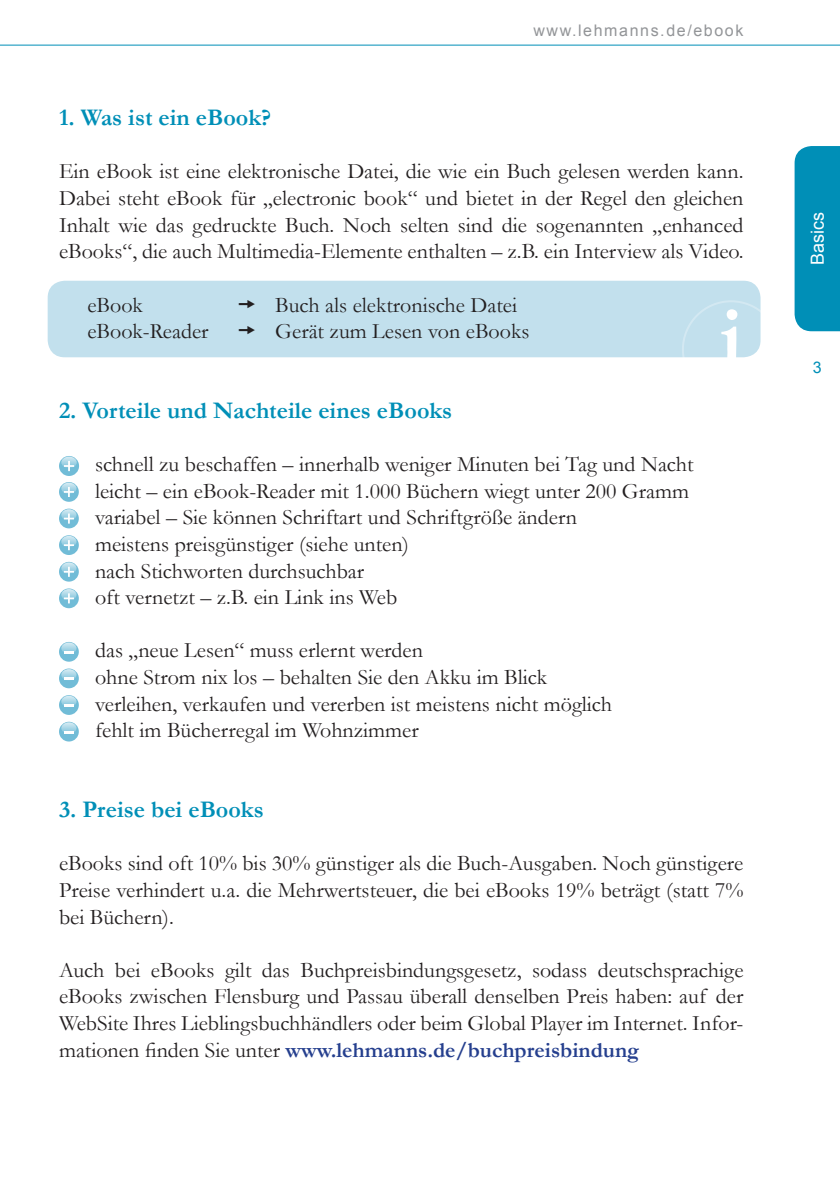
<style>
.page{position:relative;width:840px;height:1191px;background:#fff}
.page>*{position:absolute;margin:0;border:0;box-sizing:border-box;transform-origin:0 0}
.t1{font:700 83.8px "Garamond";color:#fff}
.t2{font:700 24px "Garamond";color:#008fb7}
.t3{font:22px/26.6px "Garamond";color:#231f20;text-align:justify}
.t4{font:18px "Arial";color:#fff}
.t5{font:16px "Arial";letter-spacing:.1em;color:#939598}
.t6{font:16px "Arial";color:#008fb7}
.s1{font-weight:700;color:#253f8e}
</style>
<div class="page">
<div style="left:48px;top:281px;width:712px;height:76px;background:#c2e0ed;border-radius:17px"></div>
<div style="left:681px;top:300px;width:99px;height:99px;border:2px solid #fff;border-radius:50%"></div>
<svg style="left:0;top:44px;width:839px;height:2px;background:#7ec6da"></svg>
<div style="left:794px;top:146px;width:45px;height:185px;background:#008fb7"></div>
<svg style="left:59px;top:456px;width:20px;height:20px"></svg>
<svg style="left:61px;top:456px;width:16px;height:12px"></svg>
<svg style="left:64px;top:461px;width:10px;height:10px"></svg>
<svg style="left:59px;top:482px;width:20px;height:20px"></svg>
<svg style="left:61px;top:482px;width:15px;height:12px"></svg>
<svg style="left:64px;top:487px;width:10px;height:10px"></svg>
<svg style="left:59px;top:508px;width:20px;height:20px"></svg>
<svg style="left:61px;top:509px;width:15px;height:12px"></svg>
<svg style="left:64px;top:513px;width:10px;height:10px"></svg>
<svg style="left:59px;top:535px;width:20px;height:20px"></svg>
<svg style="left:61px;top:536px;width:15px;height:11px"></svg>
<svg style="left:64px;top:540px;width:10px;height:10px"></svg>
<svg style="left:59px;top:562px;width:20px;height:19px"></svg>
<svg style="left:61px;top:562px;width:15px;height:12px"></svg>
<svg style="left:64px;top:567px;width:10px;height:10px"></svg>
<svg style="left:59px;top:588px;width:20px;height:20px"></svg>
<svg style="left:61px;top:589px;width:15px;height:11px"></svg>
<svg style="left:64px;top:593px;width:10px;height:10px"></svg>
<svg style="left:59px;top:642px;width:20px;height:19px"></svg>
<svg style="left:61px;top:642px;width:15px;height:12px"></svg>
<svg style="left:64px;top:651px;width:10px;height:2px"></svg>
<svg style="left:59px;top:668px;width:20px;height:20px"></svg>
<svg style="left:61px;top:669px;width:15px;height:11px"></svg>
<svg style="left:64px;top:678px;width:10px;height:2px"></svg>
<svg style="left:59px;top:695px;width:20px;height:20px"></svg>
<svg style="left:61px;top:696px;width:15px;height:11px"></svg>
<svg style="left:64px;top:704px;width:10px;height:2px"></svg>
<svg style="left:59px;top:721px;width:20px;height:20px"></svg>
<svg style="left:61px;top:722px;width:15px;height:12px"></svg>
<svg style="left:64px;top:731px;width:10px;height:2px"></svg>
<p class="t5" style="left:533px;top:20px;width:211px">www.lehmanns.de/ebook</p>
<p class="t2" style="left:59px;top:103px;width:213px">1. Was ist ein eBook?</p>
<p class="t3" style="left:59px;top:158px;width:685px">Ein eBook ist eine elektronische Datei, die wie ein Buch gelesen werden kann.<br>Dabei steht eBook für „electronic book“ und bietet in der Regel den gleichen Inhalt wie das gedruckte Buch. Noch selten sind die sogenannten „enhanced eBooks“, die auch Multimedia-Elemente enthalten – z.B. ein Interview als Video.</p>
<p class="t3" style="left:87px;top:291px;width:57px">eBook</p>
<p class="t3" style="left:275px;top:291px;width:243px">Buch als elektronische Datei</p>
<p class="t3" style="left:87px;top:318px;width:123px">eBook-Reader</p>
<p class="t3" style="left:275px;top:318px;width:255px">Gerät zum Lesen von eBooks</p>
<h1 class="t1" style="left:719px;top:287px;width:25px">i</h1>
<p class="t2" style="left:59px;top:396px;width:394px">2. Vorteile und Nachteile eines eBooks</p>
<p class="t3" style="left:95px;top:451px;width:599px;text-align:left">schnell zu beschaffen – innerhalb weniger Minuten bei Tag und Nacht leicht – ein eBook-Reader mit 1.000 Büchern wiegt unter 200 Gramm variabel – Sie können Schriftart und Schriftgröße ändern<br>meistens preisgünstiger (siehe unten)<br>nach Stichworten durchsuchbar<br>oft vernetzt – z.B. ein Link ins Web</p>
<p class="t3" style="left:95px;top:637px;width:518px;text-align:left">das „neue Lesen“ muss erlernt werden<br>ohne Strom nix los – behalten Sie den Akku im Blick verleihen, verkaufen und vererben ist meistens nicht möglich fehlt im Bücherregal im Wohnzimmer</p>
<p class="t2" style="left:59px;top:795px;width:206px">3. Preise bei eBooks</p>
<p class="t3" style="left:59px;top:850px;width:685px">eBooks sind oft 10% bis 30% günstiger als die Buch-Ausgaben. Noch günstigere Preise verhindert u.a. die Mehrwertsteuer, die bei eBooks 19% beträgt (statt 7% bei Büchern).</p>
<p class="t3" style="left:59px;top:956px;width:685px">Auch bei eBooks gilt das Buchpreisbindungsgesetz, sodass deutschsprachige eBooks zwischen Flensburg und Passau überall denselben Preis haben: auf der WebSite Ihres Lieblingsbuchhändlers oder beim Global Player im Internet. Infor&shy;mationen finden Sie unter <span class="s1">www.lehmanns.de/buchpreisbindung</span></p>
<p class="t4" style="left:805px;top:265px;width:55px;rotate:-90deg">Basics</p>
<p class="t6" style="left:812px;top:356px;width:10px">3</p>
</div>
